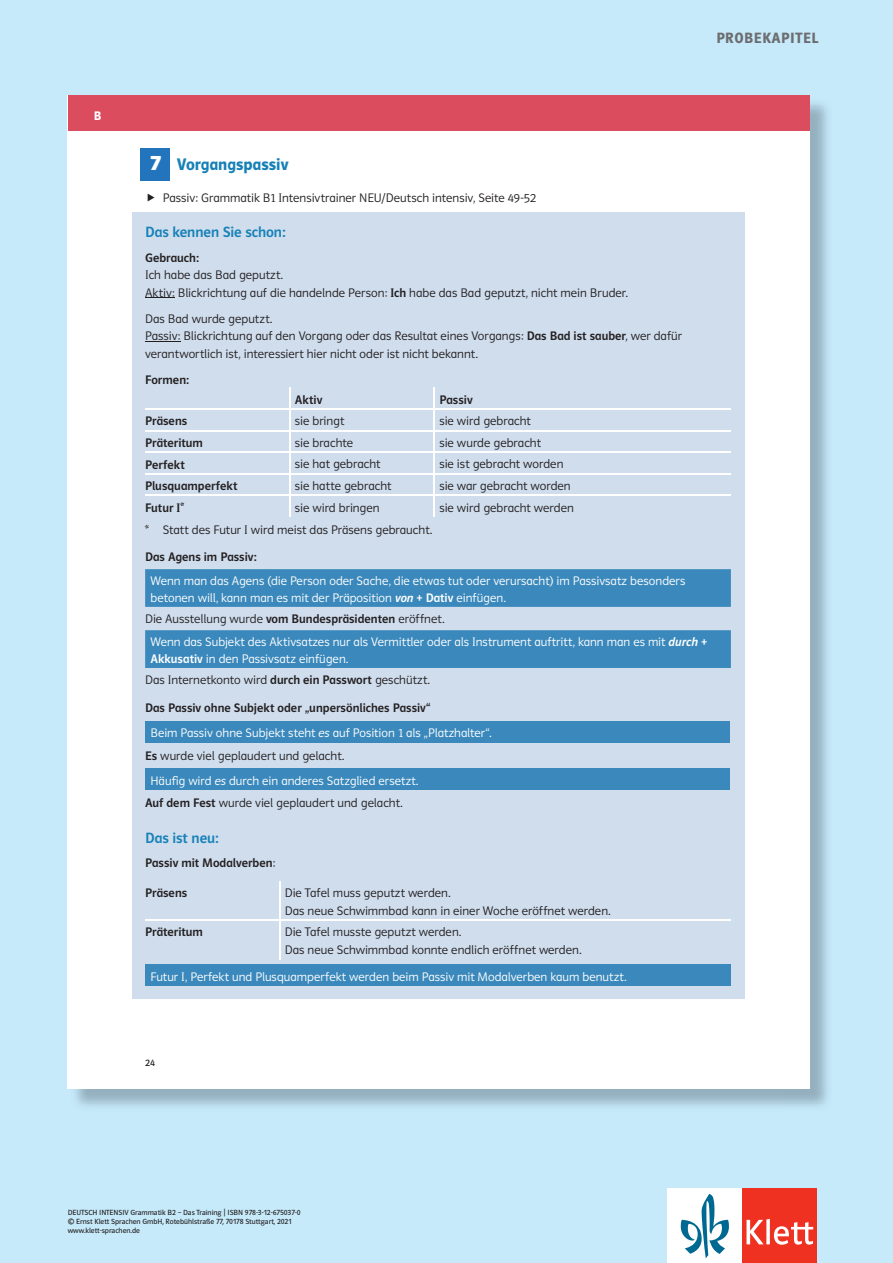
<style>
.page{position:relative;width:893px;height:1263px;background:#c6eafa}
.page>*{position:absolute;margin:0;border:0;box-sizing:border-box;transform-origin:0 0}
.t1{font:700 21.75px "Polo CEF";color:#fff}
.t2{font:21.15px "Polo Basis TB Hfett";color:#fff}
.t3{font:16.8px "Polo Basis TB Hfett";letter-spacing:-.005em;color:#1781b7}
.t4{font:15px "Polo Basis TB Krftg";color:#1781b7}
.t5{font:600 15px "Polo CEF";letter-spacing:.04em;color:#6c6d70}
.t6{font:12.45px/17.4px "Polo Basis TB Leicht";letter-spacing:.005em;color:#231f20}
.t7{font:12.45px/22.6px "Polo Basis TB Leicht";letter-spacing:.005em;color:#fff}
.t8{font:12.45px "Polo Basis TB Krftg";letter-spacing:.005em;color:#231f20}
.t9{font:12.45px "Polo Basis TB Hfett";color:#fff}
.t10{font:9.9px "Polo Basis TB Buch";color:#231f20}
.t11{font:7.5px/9px "Polo CEF";color:#231f20}
.s1{font-family:"Polo Basis TB Krftg"}
.s2{font-family:"Polo Basis TB Krftg Kursiv"}
.s3{color:#231f20}
.s4{font-family:"Polo Basis TB Krftg";color:#231f20}
.s5{font-family:"Polo Basis TB Krftg";color:#fff}
.s6{color:#fff}
.s7{font-family:"Polo Basis TB Leicht Kursiv"}
.s8{font-family:"Polo Basis TB Leicht"}
</style>
<div class="page">
<div style="left:668px;top:1188px;width:74px;height:75px;background:#fff"></div>
<div style="left:742px;top:1188px;width:74px;height:75px;background:#ef3122"></div>
<svg style="left:746px;top:1219px;width:67px;height:26px"></svg>
<svg style="left:681px;top:1194px;width:48px;height:64px"></svg>
<div style="left:68px;top:95px;width:742px;height:994px;background:#fff"></div>
<hr style="left:808px;top:95px;width:2px;height:36px;background:#db4c5f">
<div style="left:68px;top:95px;width:740px;height:36px;background:#db4c5f"></div>
<div style="left:132px;top:212px;width:612px;height:786px;background:#cfdded"></div>
<hr style="left:145px;top:297px;width:30px;height:1px;background:#231f20">
<hr style="left:145px;top:341px;width:35px;height:1px;background:#231f20">
<hr style="left:289px;top:387px;width:2px;height:21px;background:#fff">
<hr style="left:433px;top:387px;width:2px;height:21px;background:#fff">
<hr style="left:145px;top:408px;width:145px;height:2px;background:#fff">
<hr style="left:290px;top:408px;width:144px;height:2px;background:#fff">
<hr style="left:289px;top:410px;width:2px;height:20px;background:#fff">
<hr style="left:434px;top:408px;width:297px;height:2px;background:#fff">
<hr style="left:433px;top:410px;width:2px;height:20px;background:#fff">
<hr style="left:145px;top:430px;width:145px;height:2px;background:#fff">
<hr style="left:290px;top:430px;width:144px;height:2px;background:#fff">
<svg style="left:289px;top:432px;width:2px;height:19px"></svg>
<hr style="left:434px;top:430px;width:297px;height:2px;background:#fff">
<svg style="left:433px;top:432px;width:2px;height:19px"></svg>
<hr style="left:145px;top:451px;width:145px;height:2px;background:#fff">
<hr style="left:290px;top:451px;width:144px;height:2px;background:#fff">
<hr style="left:289px;top:453px;width:2px;height:20px;background:#fff">
<hr style="left:434px;top:451px;width:297px;height:2px;background:#fff">
<hr style="left:433px;top:453px;width:2px;height:20px;background:#fff">
<hr style="left:145px;top:473px;width:145px;height:2px;background:#fff">
<hr style="left:290px;top:473px;width:144px;height:2px;background:#fff">
<svg style="left:289px;top:475px;width:2px;height:19px"></svg>
<hr style="left:434px;top:473px;width:297px;height:2px;background:#fff">
<svg style="left:433px;top:475px;width:2px;height:19px"></svg>
<hr style="left:145px;top:494px;width:145px;height:2px;background:#fff">
<hr style="left:290px;top:494px;width:144px;height:2px;background:#fff">
<hr style="left:289px;top:496px;width:2px;height:21px;background:#fff">
<hr style="left:434px;top:494px;width:297px;height:2px;background:#fff">
<hr style="left:433px;top:496px;width:2px;height:21px;background:#fff">
<svg style="left:145px;top:569px;width:586px;height:99px;fill:#3b89bc"></svg>
<div style="left:145px;top:721px;width:585px;height:21px;background:#3b89bc"></div>
<div style="left:145px;top:768px;width:585px;height:22px;background:#3b89bc"></div>
<div style="left:145px;top:964px;width:586px;height:22px;background:#3b89bc"></div>
<hr style="left:279px;top:881px;width:1px;height:38px;background:#fff">
<hr style="left:145px;top:919px;width:135px;height:2px;background:#fff">
<hr style="left:280px;top:919px;width:451px;height:2px;background:#fff">
<hr style="left:279px;top:921px;width:1px;height:38px;background:#fff">
<div style="left:140px;top:148px;width:30px;height:33px;background:#2275bc"></div>
<p class="t9" style="left:94px;top:109px;width:9px">B</p>
<p class="t5" style="left:716px;top:29px;width:104px">PROBEKAPITEL</p>
<h2 class="t2" style="left:149px;top:151px;width:11px">7</h2>
<h1 class="t1" style="left:150px;top:149px;width:12px">7</h1>
<h3 class="t3" style="left:177px;top:155px;width:113px">Vorgangspassiv</h3>
<p class="t6" style="left:163px;top:189px;width:375px">Passiv: Grammatik B1 Intensivtrainer NEU/Deutsch intensiv, Seite 49-52</p>
<p class="t4" style="left:145px;top:224px;width:142px">Das kennen Sie schon:</p>
<p class="t8" style="left:145px;top:251px;width:55px">Gebrauch:</p>
<p class="t6" style="left:145px;top:266px;width:484px">Ich habe das Bad geputzt.<br>Aktiv: Blickrichtung auf die handelnde Person: <span class="s1">Ich</span> habe das Bad geputzt, nicht mein Bruder.</p>
<p class="t6" style="left:145px;top:310px;width:538px">Das Bad wurde geputzt.<br>Passiv: Blickrichtung auf den Vorgang oder das Resultat eines Vorgangs: <span class="s1">Das Bad ist sauber</span>, wer dafür verantwortlich ist, interessiert hier nicht oder ist nicht bekannt.</p>
<p class="t8" style="left:145px;top:373px;width:45px">Formen:</p>
<p class="t8" style="left:295px;top:393px;width:29px">Aktiv</p>
<p class="t8" style="left:439px;top:393px;width:35px">Passiv</p>
<p class="t8" style="left:145px;top:414px;width:44px">Präsens</p>
<p class="t6" style="left:295px;top:412px;width:51px">sie bringt</p>
<p class="t6" style="left:439px;top:412px;width:93px">sie wird gebracht</p>
<p class="t8" style="left:145px;top:436px;width:59px">Präteritum</p>
<p class="t6" style="left:295px;top:434px;width:60px">sie brachte</p>
<p class="t6" style="left:439px;top:434px;width:103px">sie wurde gebracht</p>
<p class="t8" style="left:145px;top:457px;width:41px">Perfekt</p>
<p class="t6" style="left:295px;top:456px;width:87px">sie hat gebracht</p>
<p class="t6" style="left:439px;top:456px;width:126px">sie ist gebracht worden</p>
<p class="t8" style="left:145px;top:479px;width:94px">Plusquamperfekt</p>
<p class="t6" style="left:295px;top:477px;width:98px">sie hatte gebracht</p>
<p class="t6" style="left:439px;top:477px;width:133px">sie war gebracht worden</p>
<p class="t8" style="left:145px;top:501px;width:41px">Futur I*</p>
<p class="t6" style="left:295px;top:499px;width:86px">sie wird bringen</p>
<p class="t6" style="left:439px;top:499px;width:136px">sie wird gebracht werden</p>
<p class="t6" style="left:145px;top:522px;width:289px">* Statt des Futur I wird meist das Präsens gebraucht.</p>
<p class="t8" style="left:145px;top:550px;width:113px">Das Agens im Passiv:</p>
<p class="t7" style="left:150px;top:573px;width:536px;line-height:16.2px">Wenn man das Agens (die Person oder Sache, die etwas tut oder verursacht) im Passivsatz besonders betonen will, kann man es mit der Präposition <span class="s2">von</span> <span class="s1">+ Dativ</span> einfügen.</p>
<p class="t7" style="left:150px;top:607px;width:558px;line-height:23.4px;text-indent:-5px"><span class="s3">Die Ausstellung wurde</span> <span class="s4">vom Bundespräsidenten</span> <span class="s3">eröffnet.<br></span>Wenn das Subjekt des Aktivsatzes nur als Vermittler oder als Instrument auftritt, kann man es mit <span class="s2">durch</span> <span class="s1">+</span></p>
<p class="t6" style="left:145px;top:648px;width:286px;line-height:21.6px;text-indent:5px"><span class="s5">Akkusativ</span> <span class="s6">in den Passivsatz einfügen.<br></span>Das Internetkonto wird <span class="s1">durch ein Passwort</span> geschützt.</p>
<p class="t8" style="left:145px;top:701px;width:287px">Das Passiv ohne Subjekt oder „unpersönliches Passiv“</p>
<p class="t7" style="left:145px;top:722px;width:348px;text-indent:5px">Beim Passiv ohne Subjekt steht <span class="s7">es</span> auf Position 1 als „Platzhalter“.<br><span class="s4">Es</span> <span class="s3">wurde viel geplaudert und gelacht.</span></p>
<p class="t7" style="left:145px;top:769px;width:275px;text-indent:5px">Häufig wird <span class="s7">es</span> durch ein anderes Satzglied ersetzt.<br><span class="s4">Auf dem Fest</span> <span class="s3">wurde viel geplaudert und gelacht.</span></p>
<p class="t4" style="left:145px;top:830px;width:75px">Das ist neu:</p>
<p class="t8" style="left:145px;top:856px;width:132px">Passiv mit Modalverben<span class="s8">:</span></p>
<p class="t8" style="left:145px;top:886px;width:44px">Präsens</p>
<p class="t6" style="left:285px;top:885px;width:327px">Die Tafel muss geputzt werden.<br>Das neue Schwimmbad kann in einer Woche eröffnet werden.</p>
<p class="t8" style="left:145px;top:925px;width:59px">Präteritum</p>
<p class="t6" style="left:285px;top:923px;width:298px">Die Tafel musste geputzt werden.<br>Das neue Schwimmbad konnte endlich eröffnet werden.</p>
<p class="t7" style="left:150px;top:965px;width:478px">Futur I, Perfekt und Plusquamperfekt werden beim Passiv mit Modalverben kaum benutzt.</p>
<p class="t10" style="left:145px;top:1057px;width:11px">24</p>
<p class="t11" style="left:68px;top:1208px;width:234px">DEUTSCH INTENSIV Grammatik B2 – Das Training ⏐ ISBN 978-3-12-675037-0 © Ernst Klett Sprachen GmbH, Rotebühlstraße 77, 70178 Stuttgart, 2021 www.klett-sprachen.de</p>
</div>
